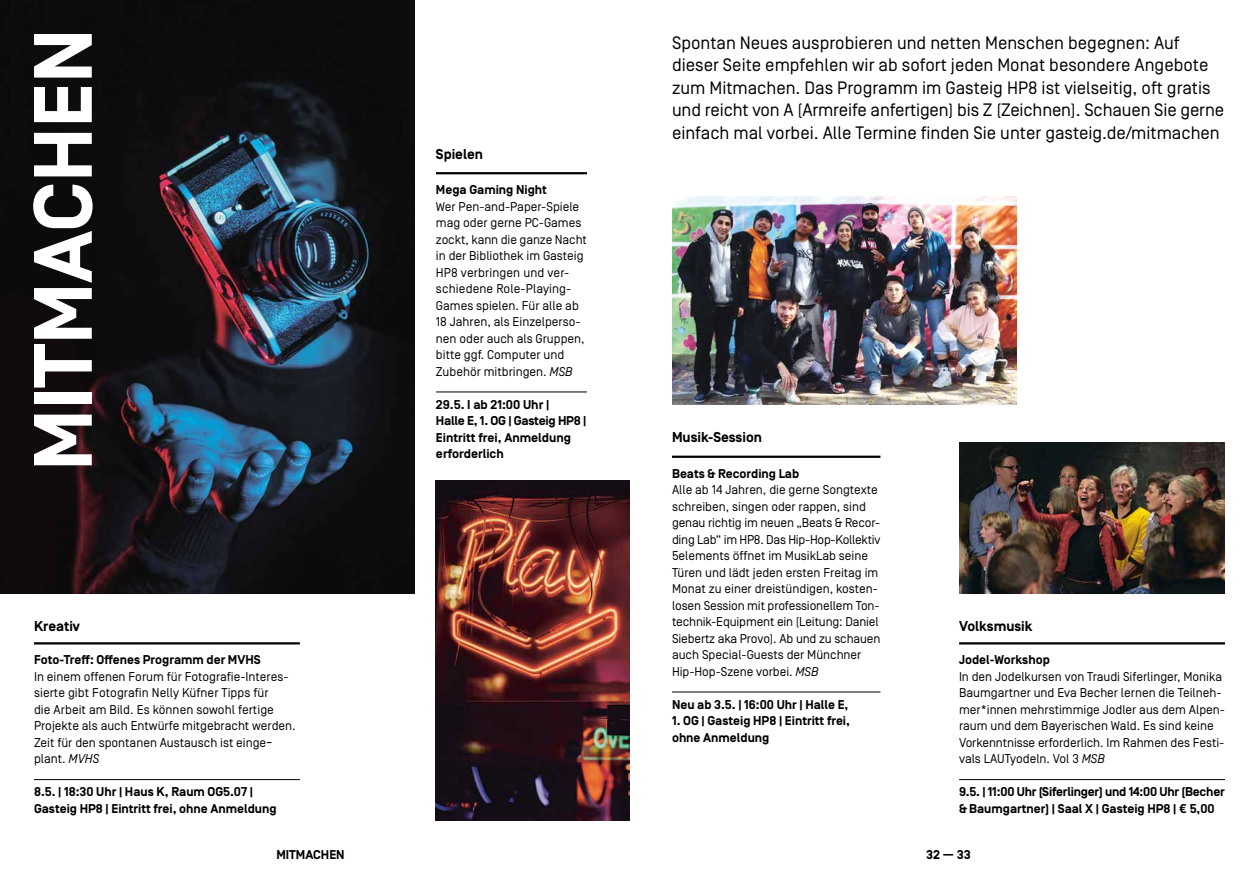
<style>
.page{position:relative;width:1259px;height:893px;background:#fff}
.page>*{position:absolute;margin:0;border:0;box-sizing:border-box;transform-origin:0 0}
.t1{font:700 82.5px "Simplon Norm";color:#fff}
.t2{font:18px/22.5px "Simplon Norm";color:#000}
.t3{font:700 14.25px "Simplon Norm";color:#000}
.t4{font:12.75px/16.5px "Simplon Norm";color:#000}
.t5{font:700 12.75px/16.5px "Simplon Norm";color:#000}
.s1{font-style:italic}
</style>
<div class="page">
<img style="left:672px;top:197px;width:344px;height:208px">
<img style="left:959px;top:442px;width:266px;height:152px">
<hr style="left:672px;top:456px;width:208px;height:2px;background:#000">
<hr style="left:672px;top:692px;width:208px;height:1px;background:#000">
<hr style="left:959px;top:642px;width:266px;height:2px;background:#000">
<hr style="left:959px;top:779px;width:266px;height:1px;background:#000">
<img style="left:436px;top:480px;width:193px;height:340px">
<hr style="left:436px;top:172px;width:151px;height:2px;background:#000">
<hr style="left:436px;top:392px;width:151px;height:1px;background:#000">
<img style="left:0;top:0;width:415px;height:594px">
<hr style="left:34px;top:642px;width:266px;height:2px;background:#000">
<hr style="left:34px;top:779px;width:266px;height:1px;background:#000">
<h1 class="t1" style="left:19px;top:471px;width:443px;rotate:-90deg">MITMACHEN</h1>
<p class="t3" style="left:34px;top:619px;width:47px">Kreativ</p>
<p class="t5" style="left:34px;top:652px;width:228px">Foto-Treff: Offenes Programm der MVHS</p>
<p class="t4" style="left:34px;top:669px;width:263px">In einem offenen Forum für Fotografie-Interes&shy;sierte gibt Fotografin Nelly Küfner Tipps für<br>die Arbeit am Bild. Es können sowohl fertige Projekte als auch Entwürfe mitgebracht werden.<br>Zeit für den spontanen Austausch ist einge&shy;plant. <span class="s1">MVHS</span></p>
<p class="t5" style="left:34px;top:784px;width:244px">8.5. | 18:30 Uhr | Haus K, Raum OG5.07 |<br>Gasteig HP8 | Eintritt frei, ohne Anmeldung</p>
<p class="t5" style="left:276px;top:847px;width:70px">MITMACHEN</p>
<p class="t3" style="left:436px;top:146px;width:49px">Spielen</p>
<p class="t5" style="left:436px;top:182px;width:112px">Mega Gaming Night</p>
<p class="t4" style="left:436px;top:198px;width:152px">Wer Pen-and-Paper-Spiele mag oder gerne PC-Games zockt, kann die ganze Nacht in der Bibliothek im Gasteig<br>HP8 verbringen und ver&shy;schiedene Role-Playing-<br>Games spielen. Für alle ab<br>18 Jahren, als Einzelperso&shy;nen oder auch als Gruppen, bitte ggf. Computer und<br>Zubehör mitbringen. <span class="s1">MSB</span></p>
<p class="t5" style="left:436px;top:397px;width:152px">29.5. I ab 21:00 Uhr |<br>Halle E, 1. OG | Gasteig HP8 |<br>Eintritt frei, Anmeldung</p>
<p class="t5" style="left:436px;top:446px;width:69px">erforderlich</p>
<p class="t2" style="left:672px;top:31px;width:553px">Spontan Neues ausprobieren und netten Menschen begegnen: Auf dieser Seite empfehlen wir ab sofort jeden Monat besondere Angebote zum Mitmachen. Das Programm im Gasteig HP8 ist vielseitig, oft gratis und reicht von A (Armreife anfertigen) bis Z (Zeichnen). Schauen Sie gerne einfach mal vorbei. Alle Termine finden Sie unter gasteig.de/mitmachen</p>
<p class="t3" style="left:672px;top:430px;width:91px">Musik-Session</p>
<p class="t5" style="left:672px;top:466px;width:129px">Beats &amp; Recording Lab</p>
<p class="t4" style="left:672px;top:482px;width:210px">Alle ab 14 Jahren, die gerne Songtexte schreiben, singen oder rappen, sind genau richtig im neuen „Beats &amp; Recor&shy;ding Lab“ im HP8. Das Hip-Hop-Kollektiv 5elements öffnet im MusikLab seine Türen und lädt jeden ersten Freitag im Monat zu einer dreistündigen, kosten&shy;losen Session mit professionellem Ton&shy;technik-Equipment ein (Leitung: Daniel Siebertz aka Provo). Ab und zu schauen auch Special-Guests der Münchner Hip-Hop-Szene vorbei. <span class="s1">MSB</span></p>
<p class="t5" style="left:672px;top:697px;width:178px">Neu ab 3.5. | 16:00 Uhr | Halle E,</p>
<p class="t5" style="left:672px;top:713px;width:179px">1. OG | Gasteig HP8 | Eintritt frei, ohne Anmeldung</p>
<p class="t3" style="left:959px;top:619px;width:75px">Volksmusik</p>
<p class="t5" style="left:959px;top:652px;width:92px">Jodel-Workshop</p>
<p class="t4" style="left:959px;top:669px;width:267px">In den Jodelkursen von Traudi Siferlinger, Monika Baumgartner und Eva Becher lernen die Teilneh&shy;mer*innen mehrstimmige Jodler aus dem Alpen&shy;raum und dem Bayerischen Wald. Es sind keine Vorkenntnisse erforderlich. Im Rahmen des Festi&shy;vals LAUTyodeln. Vol 3 <span class="s1">MSB</span></p>
<p class="t5" style="left:959px;top:784px;width:267px">9.5. | 11:00 Uhr (Siferlinger) und 14:00 Uhr (Becher &amp; Baumgartner) | Saal X | Gasteig HP8 | € 5,00</p>
<p class="t5" style="left:926px;top:847px;width:46px">32 — 33</p>
</div>
